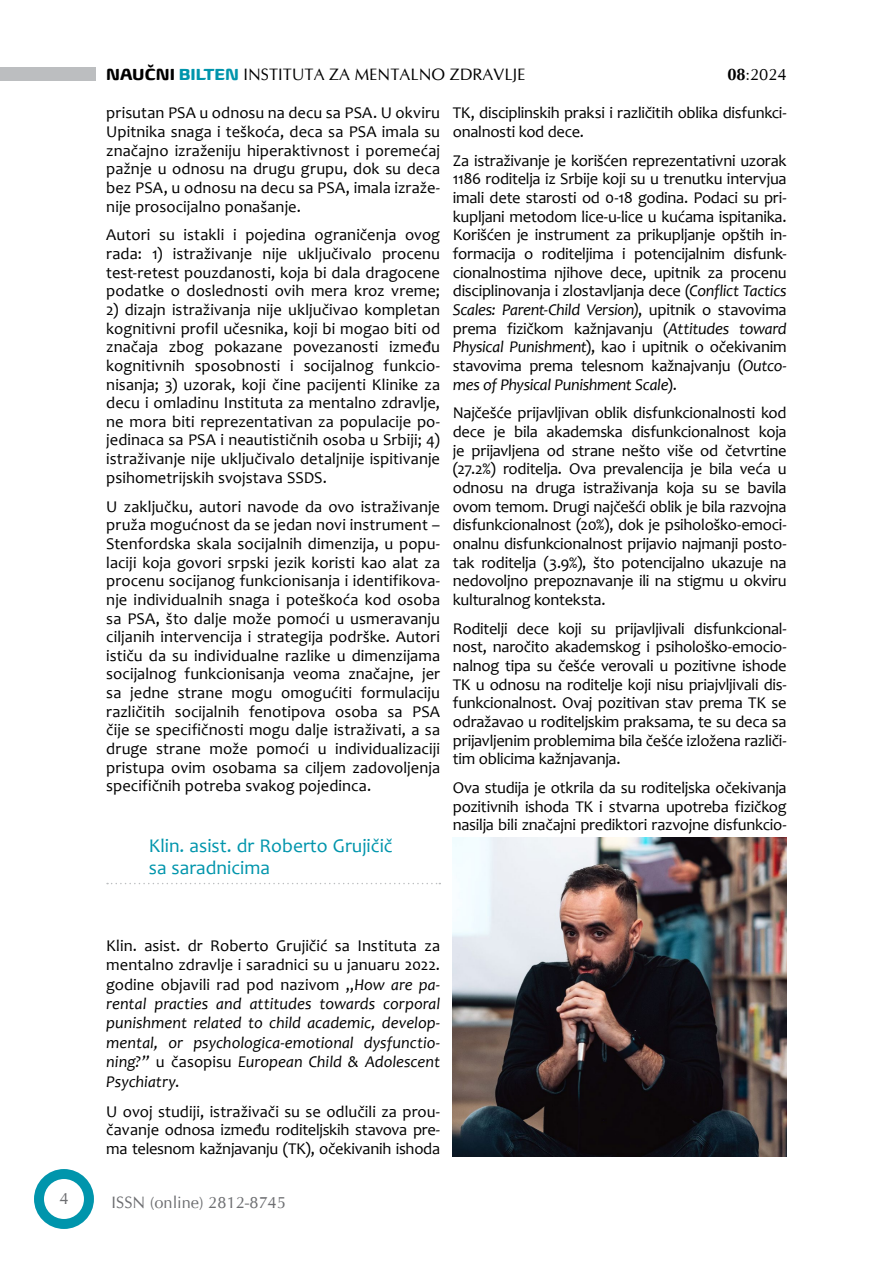
<style>
.page{position:relative;width:893px;height:1263px;background:#fff}
.page>*{position:absolute;margin:0;border:0;box-sizing:border-box;transform-origin:0 0}
.t1{font:19.5px/22.5px "Candara";color:#0095ac}
.t2{font:16.5px/18.6px "Candara";letter-spacing:-.015em;color:#000;text-align:justify}
.t3{font:italic 16.5px/19.5px "Candara";color:#000;text-align:justify}
.t4{font:16.5px "CG Omega";color:#000}
.t5{font:16.5px "CG Omega";color:#6d6e71}
.s1{font-family:"Biome W04";font-weight:700}
.s2{font-family:"Biome W04";font-weight:700;color:#0095ac}
.s3{font-weight:700}
.s4{font-style:italic}
.s5{font-style:normal}
</style>
<div class="page">
<div style="left:34px;top:1169px;width:60px;height:60px;background:#0095ac;border-radius:50%"></div>
<div style="left:44px;top:1179px;width:40px;height:40px;background:#fff;border-radius:50%"></div>
<div style="left:0;top:67px;width:96px;height:14px;background:#bcbec0"></div>
<svg style="left:107px;top:883px;width:333px;height:1px"></svg>
<img style="left:453px;top:838px;width:334px;height:319px">
<p class="t5" style="left:59px;top:1188px;width:11px">4</p>
<p class="t4" style="left:106px;top:64px;width:421px"><span class="s1">NAUČNI</span> <span class="s2">BILTEN</span> INSTITUTA ZA MENTALNO ZDRAVLJE</p>
<p class="t4" style="left:727px;top:65px;width:61px"><span class="s3">08</span>:2024</p>
<p class="t2" style="left:106px;top:103px;width:335px">prisutan PSA u odnosu na decu sa PSA. U okviru Upitnika snaga i teškoća, deca sa PSA imala su značajno izraženiju hiperaktivnost i poremećaj pažnje u odnosu na drugu grupu, dok su deca bez PSA, u odnosu na decu sa PSA, imala izraže&shy;nije prosocijalno ponašanje.</p>
<p class="t2" style="left:106px;top:226px;width:335px">Autori su istakli i pojedina ograničenja ovog rada: 1) istraživanje nije uključivalo procenu test-retest pouzdanosti, koja bi dala dragocene podatke o doslednosti ovih mera kroz vreme;</p>
<p class="t2" style="left:106px;top:300px;width:335px">2) dizajn istraživanja nije uključivao kompletan kognitivni profil učesnika, koji bi mogao biti od značaja zbog pokazane povezanosti između kognitivnih sposobnosti i socijalnog funkcio&shy;nisanja; 3) uzorak, koji čine pacijenti Klinike za decu i omladinu Instituta za mentalno zdravlje, ne mora biti reprezentativan za populacije po&shy;jedinaca sa PSA i neautističnih osoba u Srbiji; 4) istraživanje nije uključivalo detaljnije ispitivanje psihometrijskih svojstava SSDS.</p>
<p class="t2" style="left:106px;top:497px;width:335px">U zaključku, autori navode da ovo istraživanje pruža mogućnost da se jedan novi instrument – Stenfordska skala socijalnih dimenzija, u popu&shy;laciji koja govori srpski jezik koristi kao alat za procenu socijanog funkcionisanja i identifikova&shy;nje individualnih snaga i poteškoća kod osoba sa PSA, što dalje može pomoći u usmeravanju ciljanih intervencija i strategija podrške. Autori ističu da su individualne razlike u dimenzijama socijalnog funkcionisanja veoma značajne, jer sa jedne strane mogu omogućiti formulaciju različitih socijalnih fenotipova osoba sa PSA čije se specifičnosti mogu dalje istraživati, a sa druge strane može pomoći u individualizaciji pristupa ovim osobama sa ciljem zadovoljenja specifičnih potreba svakog pojedinca.</p>
<p class="t1" style="left:149px;top:834px;width:245px">Klin. asist. dr Roberto Grujičič sa saradnicima</p>
<p class="t2" style="left:453px;top:103px;width:335px">TK, disciplinskih praksi i različitih oblika disfunkci&shy;onalnosti kod dece.</p>
<p class="t2" style="left:453px;top:151px;width:335px">Za istraživanje je korišćen reprezentativni uzorak 1186 roditelja iz Srbije koji su u trenutku intervjua imali dete starosti od 0-18 godina. Podaci su pri&shy;kupljani metodom lice-u-lice u kućama ispitanika.<br>Korišćen je instrument za prikupljanje opštih in&shy;formacija o roditeljima i potencijalnim disfunk&shy;cionalnostima njihove dece, upitnik za procenu disciplinovanja i zlostavljanja dece (<span class="s4">Conflict Tactics Scales: Parent-Child Version)</span>, upitnik o stavovima prema fizičkom kažnjavanju (<span class="s4">Attitudes toward Physical Punishment</span>), kao i upitnik o očekivanim stavovima prema telesnom kažnajvanju (<span class="s4">Outco&shy;mes of Physical Punishment Scale</span>).</p>
<p class="t2" style="left:453px;top:403px;width:335px">Najčešće prijavljivan oblik disfunkcionalnosti kod dece je bila akademska disfunkcionalnost koja je prijavljena od strane nešto više od četvrtine (27.2%) roditelja. Ova prevalencija je bila veća u odnosu na druga istraživanja koja su se bavila ovom temom. Drugi najčešći oblik je bila razvojna disfunkcionalnost (20%), dok je psihološko-emoci&shy;onalnu disfunkcionalnost prijavio najmanji posto&shy;tak roditelja (3.9%), što potencijalno ukazuje na nedovoljno prepoznavanje ili na stigmu u okviru kulturalnog konteksta.</p>
<p class="t2" style="left:453px;top:619px;width:335px">Roditelji dece koji su prijavljivali disfunkcional&shy;nost, naročito akademskog i psihološko-emocio&shy;nalnog tipa su češće verovali u pozitivne ishode TK u odnosu na roditelje koji nisu priajvljivali dis&shy;funkcionalnost. Ovaj pozitivan stav prema TK se odražavao u roditeljskim praksama, te su deca sa prijavljenim problemima bila češće izložena različi&shy;tim oblicima kažnjavanja.</p>
<p class="t2" style="left:453px;top:778px;width:335px">Ova studija je otkrila da su roditeljska očekivanja pozitivnih ishoda TK i stvarna upotreba fizičkog nasilja bili značajni prediktori razvojne disfunkcio-</p>
<p class="t3" style="left:106px;top:935px;width:335px"><span class="s5">Klin. asist. dr Roberto Grujičić sa Instituta za mentalno zdravlje i saradnici su u januaru 2022. godine objavili rad pod nazivom „</span>How are pa&shy;rental practies and attitudes towards corporal punishment related to child academic, develop&shy;mental, or psychologica-emotional dysfunctio&shy;ning?” <span class="s5">u časopisu</span> European Child &amp; Adolescent Psychiatry<span class="s5">.</span></p>
<p class="t2" style="left:106px;top:1102px;width:335px">U ovoj studiji, istraživači su se odlučili za prou&shy;čavanje odnosa između roditeljskih stavova pre&shy;ma telesnom kažnjavanju (TK), očekivanih ishoda</p>
<p class="t5" style="left:112px;top:1193px;width:176px">ISSN (online) 2812-8745</p>
</div>
